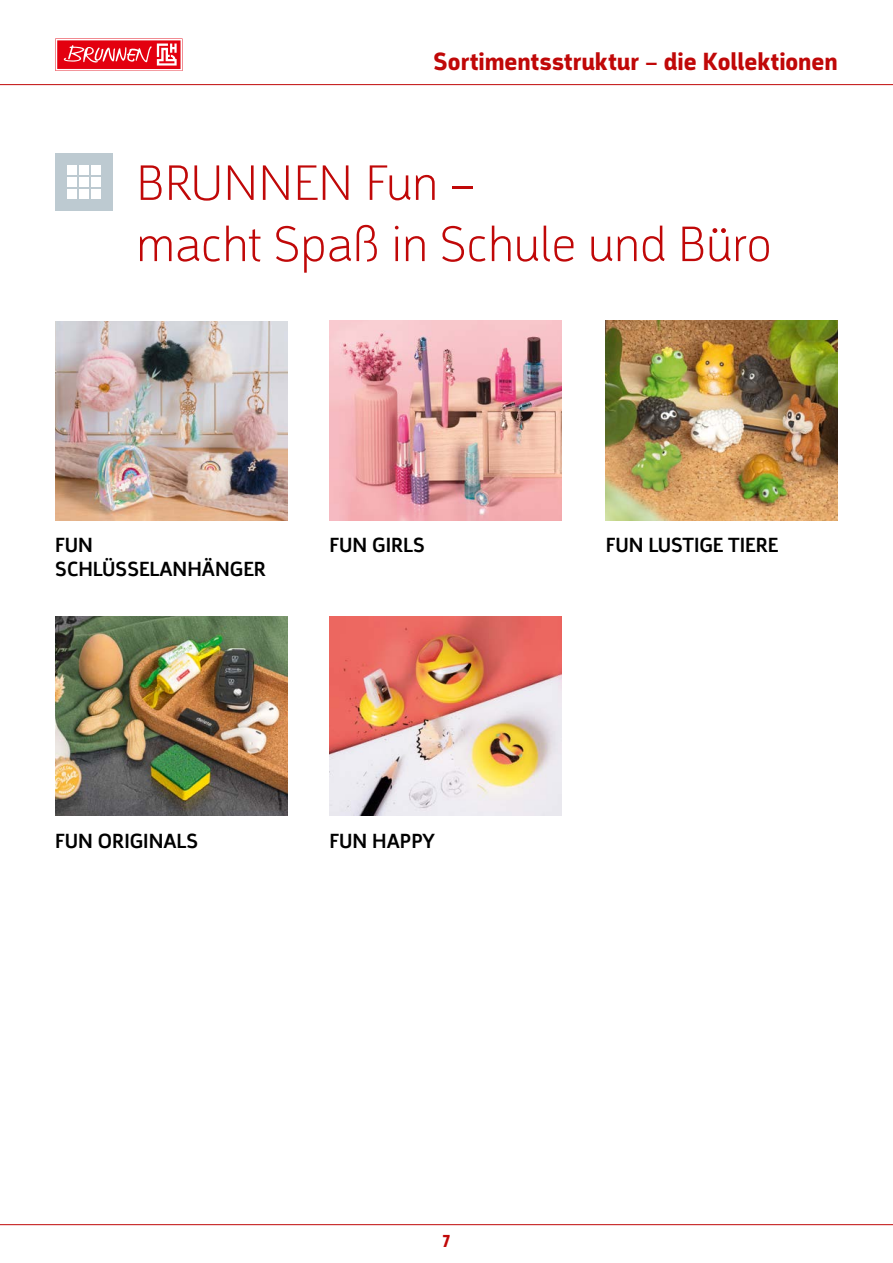
<style>
.page{position:relative;width:893px;height:1263px;background:#fff}
.page>*{position:absolute;margin:0;border:0;box-sizing:border-box;transform-origin:0 0}
.t1{font:200 51px/61.2px "Argumentum";color:#c00808}
.t2{font:700 25.5px "Argumentum";color:#c00808}
.t3{font:500 21px "Argumentum";color:#000}
.t4{font:700 18px "Argumentum";color:#c00808}
</style>
<div class="page">
<img style="left:55px;top:321px;width:232px;height:200px">
<img style="left:330px;top:321px;width:231px;height:200px">
<img style="left:55px;top:616px;width:232px;height:200px">
<img style="left:330px;top:616px;width:231px;height:200px">
<div style="left:55px;top:153px;width:58px;height:57px;background:#bdcad1"></div>
<div style="left:67px;top:165px;width:10px;height:10px;background:#fff"></div>
<div style="left:67px;top:177px;width:10px;height:10px;background:#fff"></div>
<div style="left:67px;top:189px;width:10px;height:9px;background:#fff"></div>
<div style="left:79px;top:165px;width:10px;height:10px;background:#fff"></div>
<div style="left:79px;top:177px;width:10px;height:10px;background:#fff"></div>
<div style="left:79px;top:189px;width:10px;height:9px;background:#fff"></div>
<div style="left:91px;top:165px;width:10px;height:10px;background:#fff"></div>
<div style="left:91px;top:177px;width:10px;height:10px;background:#fff"></div>
<div style="left:91px;top:189px;width:10px;height:9px;background:#fff"></div>
<img style="left:606px;top:321px;width:232px;height:200px">
<div style="left:55px;top:38px;width:127px;height:33px;background:#f18b92"></div>
<div style="left:56px;top:39px;width:126px;height:32px;background:#fff"></div>
<div style="left:57px;top:40px;width:124px;height:29px;background:#e3000f"></div>
<svg style="left:64px;top:44px;width:113px;height:22px"></svg>
<hr style="left:0;top:1224px;width:893px;height:1px;background:#c00808">
<hr style="left:0;top:84px;width:893px;height:1px;background:#c00808">
<p class="t2" style="left:433px;top:46px;width:406px">Sortimentsstruktur – die Kollektionen</p>
<h1 class="t1" style="left:136px;top:152px;width:637px">BRUNNEN Fun –<br>macht Spaß in Schule und Büro</h1>
<p class="t3" style="left:55px;top:533px;width:39px">FUN</p>
<p class="t3" style="left:606px;top:533px;width:174px">FUN LUSTIGE TIERE</p>
<p class="t3" style="left:55px;top:557px;width:212px">SCHLÜSSELANHÄNGER</p>
<p class="t3" style="left:330px;top:533px;width:97px">FUN GIRLS</p>
<p class="t3" style="left:55px;top:828px;width:145px">FUN ORIGINALS</p>
<p class="t3" style="left:330px;top:828px;width:107px">FUN HAPPY</p>
<p class="t4" style="left:443px;top:1230px;width:9px">7</p>
</div>
